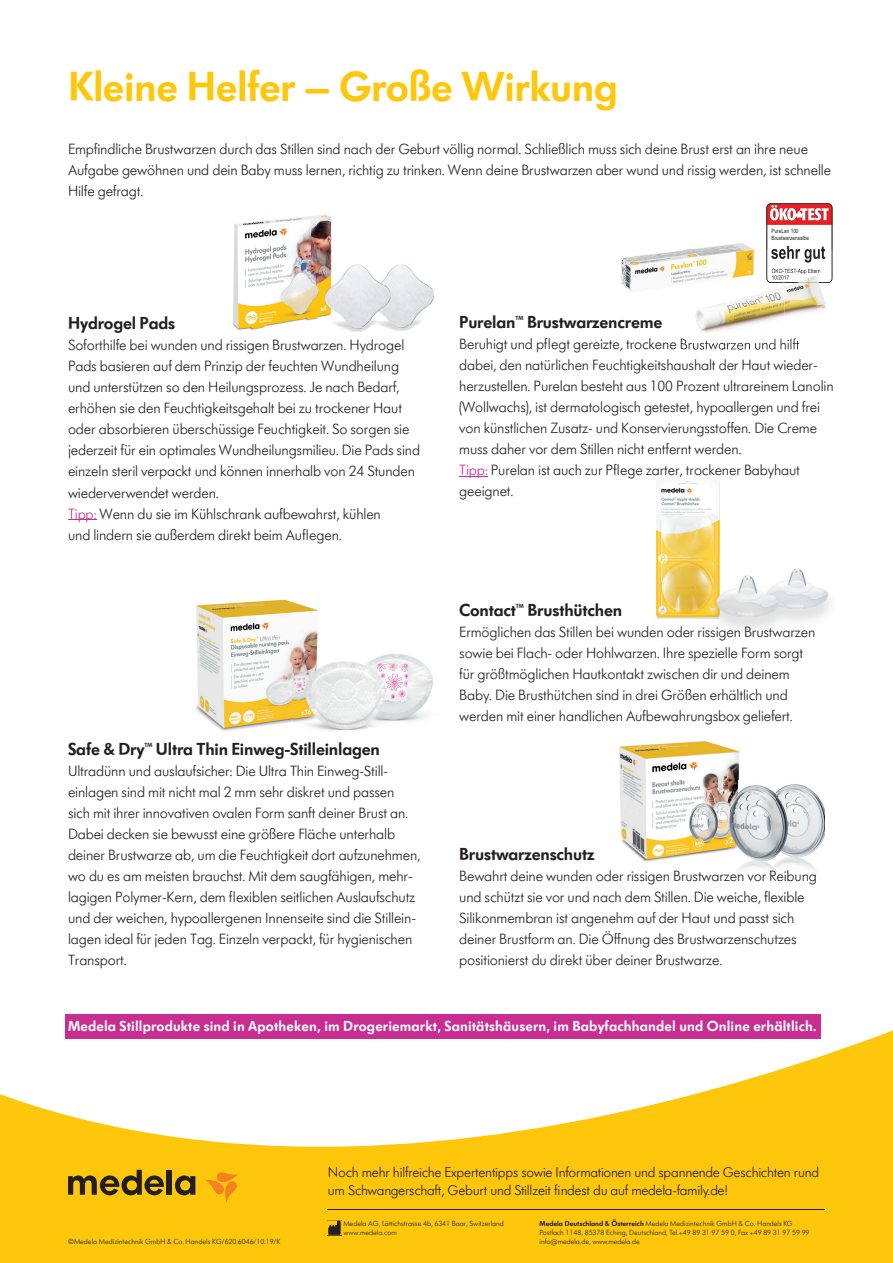
<style>
.page{position:relative;width:893px;height:1263px;background:#fff}
.page>*{position:absolute;margin:0;border:0;box-sizing:border-box;transform-origin:0 0}
.t1{font:600 43.5px "Futura SB Medela";letter-spacing:-.01em;color:#fec70c}
.t2{font:600 18px "Futura SB Medela";letter-spacing:-.01em;color:#231f20}
.t3{font:300 15px/21px "Futura SB Medela";letter-spacing:-.01em;color:#231f20}
.t4{font:600 15px "Futura SB Medela";letter-spacing:.01em;color:#fff}
.t5{font:300 14.25px/18px "Futura SB Medela";letter-spacing:-.01em;color:#231f20}
.t6{font:300 7.5px/9px "Futura SB Medela";color:#231f20}
.t7{font:300 7.5px "Futura SB Medela";letter-spacing:-.02em;color:#231f20}
.t8{font:600 6.15px "Futura SB Medela";color:#231f20}
.t9{font:5.85px/6.4px "Arial Narrow";color:#231f20}
.s1{color:#c92d92}
.s2{font-weight:600}
</style>
<div class="page">
<svg style="left:0;top:1030px;width:893px;height:233px;fill:#fec70c"></svg>
<div style="left:167px;top:1170px;width:5px;height:25px;background:#231f20"></div>
<svg style="left:175px;top:1175px;width:20px;height:20px"></svg>
<svg style="left:68px;top:1170px;width:96px;height:25px;background:#987915"></svg>
<svg style="left:205px;top:1170px;width:33px;height:32px"></svg>
<img style="left:655px;top:480px;width:65px;height:139px">
<img style="left:725px;top:568px;width:103px;height:26px">
<img style="left:719px;top:594px;width:111px;height:36px">
<img style="left:690px;top:553px;width:35px;height:66px">
<img style="left:233px;top:214px;width:99px;height:116px">
<img style="left:394px;top:264px;width:36px;height:23px">
<img style="left:394px;top:287px;width:40px;height:39px">
<img style="left:394px;top:326px;width:20px;height:5px">
<img style="left:361px;top:264px;width:2px;height:57px">
<img style="left:361px;top:321px;width:2px;height:11px">
<img style="left:320px;top:249px;width:41px;height:83px">
<img style="left:363px;top:266px;width:31px;height:65px">
<img style="left:196px;top:599px;width:123px;height:43px">
<img style="left:197px;top:642px;width:96px;height:50px">
<img style="left:195px;top:692px;width:98px;height:39px">
<img style="left:293px;top:642px;width:140px;height:89px">
<svg style="left:68px;top:519px;width:29px;height:1px"></svg>
<img style="left:621px;top:243px;width:133px;height:49px">
<img style="left:619px;top:741px;width:121px;height:88px">
<img style="left:621px;top:829px;width:204px;height:43px">
<img style="left:728px;top:781px;width:97px;height:49px">
<img style="left:728px;top:830px;width:33px;height:42px">
<svg style="left:459px;top:476px;width:29px;height:1px"></svg>
<div style="left:65px;top:1014px;width:756px;height:24px;background:#c92d92"></div>
<svg style="left:328px;top:1221px;width:13px;height:14px"></svg>
<hr style="left:328px;top:1209px;width:497px;height:1px;background:#231f20">
<img style="left:784px;top:250px;width:49px;height:94px">
<img style="left:684px;top:250px;width:50px;height:83px">
<img style="left:734px;top:300px;width:50px;height:28px">
<img style="left:733px;top:250px;width:49px;height:52px">
<svg style="left:766px;top:203px;width:66px;height:97px"></svg>
<img style="left:772px;top:275px;width:17px;height:5px">
<img style="left:771px;top:250px;width:54px;height:13px">
<img style="left:684px;top:338px;width:115px;height:12px">
<h1 class="t1" style="left:68px;top:60px;width:551px">Kleine Helfer – Große Wirkung</h1>
<p class="t3" style="left:68px;top:139px;width:765px">Empfindliche Brustwarzen durch das Stillen sind nach der Geburt völlig normal. Schließlich muss sich deine Brust erst an ihre neue<br>Aufgabe gewöhnen und dein Baby muss lernen, richtig zu trinken. Wenn deine Brustwarzen aber wund und rissig werden, ist schnelle<br>Hilfe gefragt.</p>
<p class="t2" style="left:68px;top:313px;width:109px">Hydrogel Pads</p>
<p class="t3" style="left:68px;top:335px;width:354px">Soforthilfe bei wunden und rissigen Brustwarzen. Hydrogel Pads basieren auf dem Prinzip der feuchten Wundheilung und unterstützen so den Heilungsprozess. Je nach Bedarf, erhöhen sie den Feuchtigkeitsgehalt bei zu trockener Haut oder absorbieren überschüssige Feuchtigkeit. So sorgen sie jederzeit für ein optimales Wundheilungsmilieu. Die Pads sind einzeln steril verpackt und können innerhalb von 24 Stunden wiederverwendet werden.<br><span class="s1">Tipp:</span> Wenn du sie im Kühlschrank aufbewahrst, kühlen<br>und lindern sie außerdem direkt beim Auflegen.</p>
<p class="t2" style="left:68px;top:738px;width:78px">Safe &amp; Dry</p>
<p class="t8" style="left:144px;top:741px;width:10px">TM</p>
<p class="t2" style="left:156px;top:738px;width:225px">Ultra Thin Einweg-Stilleinlagen</p>
<p class="t3" style="left:68px;top:760px;width:354px">Ultradünn und auslaufsicher: Die Ultra Thin Einweg-Still&shy;einlagen sind mit nicht mal 2 mm sehr diskret und passen<br>sich mit ihrer innovativen ovalen Form sanft deiner Brust an.<br>Dabei decken sie bewusst eine größere Fläche unterhalb deiner Brustwarze ab, um die Feuchtigkeit dort aufzunehmen, wo du es am meisten brauchst. Mit dem saugfähigen, mehr&shy;lagigen Polymer-Kern, dem flexiblen seitlichen Auslaufschutz und der weichen, hypoallergenen Innenseite sind die Stillein&shy;lagen ideal für jeden Tag. Einzeln verpackt, für hygienischen Transport.</p>
<p class="t9" style="left:771px;top:228px;width:39px">PureLan 100<br>Brustwarzensalbe</p>
<p class="t2" style="left:459px;top:312px;width:58px">Purelan</p>
<p class="t8" style="left:515px;top:315px;width:10px">TM</p>
<p class="t2" style="left:527px;top:312px;width:137px">Brustwarzencreme</p>
<p class="t3" style="left:459px;top:334px;width:376px">Beruhigt und pflegt gereizte, trockene Brustwarzen und hilft dabei, den natürlichen Feuchtigkeitshaushalt der Haut wieder&shy;herzustellen. Purelan besteht aus 100 Prozent ultrareinem Lanolin (Wollwachs), ist dermatologisch getestet, hypoallergen und frei von künstlichen Zusatz- und Konservierungsstoffen. Die Creme muss daher vor dem Stillen nicht entfernt werden.<br><span class="s1">Tipp:</span> Purelan ist auch zur Pflege zarter, trockener Babyhaut geeignet.</p>
<p class="t2" style="left:459px;top:600px;width:58px">Contact</p>
<p class="t8" style="left:516px;top:603px;width:10px">TM</p>
<p class="t2" style="left:527px;top:600px;width:96px">Brusthütchen</p>
<p class="t3" style="left:459px;top:622px;width:358px">Ermöglichen das Stillen bei wunden oder rissigen Brustwarzen sowie bei Flach- oder Hohlwarzen. Ihre spezielle Form sorgt für größtmöglichen Hautkontakt zwischen dir und deinem Baby. Die Brusthütchen sind in drei Größen erhältlich und werden mit einer handlichen Aufbewahrungsbox geliefert.</p>
<p class="t2" style="left:459px;top:843px;width:137px">Brustwarzenschutz</p>
<p class="t3" style="left:459px;top:865px;width:359px">Bewahrt deine wunden oder rissigen Brustwarzen vor Reibung und schützt sie vor und nach dem Stillen. Die weiche, flexible Silikonmembran ist angenehm auf der Haut und passt sich deiner Brustform an. Die Öffnung des Brustwarzenschutzes positionierst du direkt über deiner Brustwarze.</p>
<p class="t4" style="left:68px;top:1017px;width:750px">Medela Stillprodukte sind in Apotheken, im Drogeriemarkt, Sanitätshäusern, im Babyfachhandel und Online erhältlich.</p>
<p class="t5" style="left:328px;top:1163px;width:493px">Noch mehr hilfreiche Expertentipps sowie Informationen und spannende Geschichten rund um Schwangerschaft, Geburt und Stillzeit findest du auf medela-family.de!</p>
<p class="t6" style="left:343px;top:1219px;width:162px">Medela AG, Lättichstrasse 4b, 6341 Baar, Switzerland www.medela.com</p>
<p class="t6" style="left:539px;top:1219px;width:272px"><span class="s2">Medela Deutschland &amp; Österreich</span> Medela Medizintechnik GmbH &amp; Co. Handels KG<br>Postfach 1148, 85378 Eching, Deutschland, Tel.+49 89 31 97 59 0, Fax +49 89 31 97 59 99</p>
<p class="t6" style="left:68px;top:1236px;width:214px">©Medela Medizintechnik GmbH &amp; Co. Handels KG/620.6046/10.19/K</p>
<p class="t7" style="left:539px;top:1237px;width:102px">info@medela.de, www.medela.de</p>
</div>
